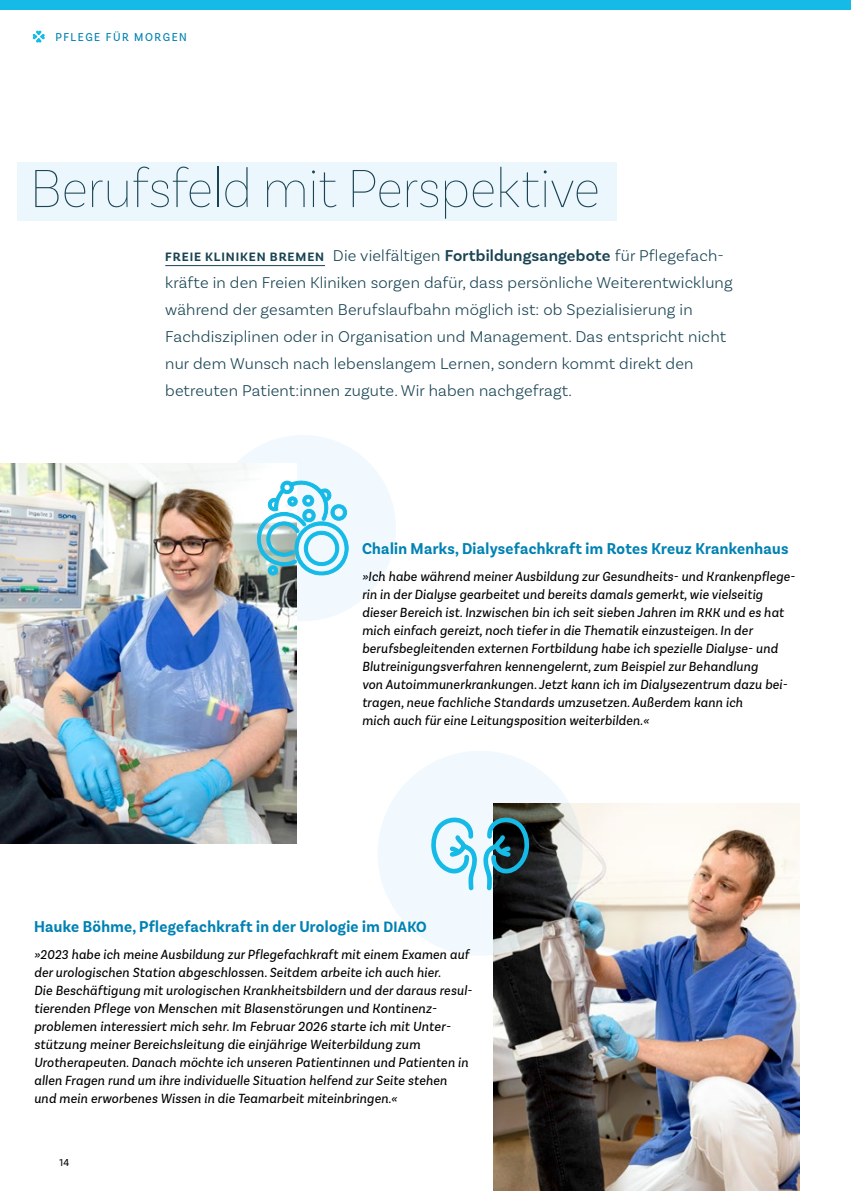
<style>
.page{position:relative;width:851px;height:1191px;background:#fff}
.page>*{position:absolute;margin:0;border:0;box-sizing:border-box;transform-origin:0 0}
.t1{font:100 57px "Basic Sans Narrow";letter-spacing:-.015em;color:#194453}
.t2{font:300 16.5px/27px "Basic Sans";letter-spacing:.01em;color:#194453}
.t3{font:700 16.5px "Basic Sans Narrow";letter-spacing:.02em;color:#0082b3}
.t4{font:italic 13.95px/18px "Basic Sans Narrow";letter-spacing:.02em;color:#000}
.t5{font:12px "Basic Sans Narrow";letter-spacing:.13em;color:#0082b3}
.t6{font:10.5px "Basic Sans Narrow";color:#000}
.s1{font-weight:700;font-size:12.75px}
.s2{font-weight:600}
.s3{font-size:13.5px}
.s4{font-size:15.75px}
</style>
<div class="page">
<img style="left:493px;top:804px;width:306px;height:387px">
<div style="left:209px;top:435px;width:187px;height:186px;background:#f1f9fe;border-radius:50%"></div>
<svg style="left:377px;top:750px;width:205px;height:205px;fill:#f1f9fe"></svg>
<div style="left:17px;top:162px;width:600px;height:58px;background:#ecf7fd"></div>
<div style="left:0;top:0;width:850px;height:9px;background:#16bae7"></div>
<img style="left:0;top:463px;width:296px;height:381px">
<svg style="left:33px;top:30px;width:12px;height:13px"></svg>
<hr style="left:165px;top:265px;width:160px;height:1px;background:#194453">
<svg style="left:430px;top:817px;width:47px;height:73px"></svg>
<svg style="left:483px;top:817px;width:46px;height:73px;background:#32626f"></svg>
<svg style="left:247px;top:478px;width:102px;height:106px"></svg>
<p class="t5" style="left:55px;top:30px;width:133px">PFLEGE FÜR MORGEN</p>
<h1 class="t1" style="left:30px;top:159px;width:572px">Berufsfeld mit Perspektive</h1>
<p class="t2" style="left:165px;top:242px;width:569px"><span class="s1">FREIE KLINIKEN BREMEN</span> Die vielfältigen <span class="s2">Fortbildungsangebote</span> für Pflegefach&shy;kräfte in den Freien Kliniken sorgen dafür, dass persönliche Weiterentwicklung während der gesamten Berufslaufbahn möglich ist: ob Spezialisierung in Fachdisziplinen oder in Organisation und Management. Das entspricht nicht nur dem Wunsch nach lebenslangem Lernen, sondern kommt direkt den betreuten Patient:innen zugute. Wir haben nachgefragt.</p>
<p class="t3" style="left:362px;top:539px;width:428px">Chalin Marks, Dialysefachkraft im Rotes Kreuz Krankenhaus</p>
<p class="t4" style="left:362px;top:567px;width:434px">»Ich habe während meiner Ausbildung zur Gesundheits- und Krankenpflege&shy;rin in der Dialyse gearbeitet und bereits damals gemerkt, wie vielseitig dieser Bereich ist. Inzwischen bin ich seit sieben Jahren im <span class="s3">RKK</span> und es hat mich einfach gereizt, noch tiefer in die Thematik einzusteigen. In der berufsbegleitenden externen Fortbildung habe ich spezielle Dialyse- und Blutreinigungsverfahren kennengelernt, zum Beispiel zur Behandlung<br>von Autoimmunerkrankungen. Jetzt kann ich im Dialysezentrum dazu bei&shy;tragen, neue fachliche Standards umzusetzen. Außerdem kann ich<br>mich auch für eine Leitungsposition weiterbilden.«</p>
<p class="t3" style="left:34px;top:917px;width:394px">Hauke Böhme, Pflegefachkraft in der Urologie im <span class="s4">DIAKO</span></p>
<p class="t4" style="left:34px;top:945px;width:439px">»<span class="s3">2023</span> habe ich meine Ausbildung zur Pflegefachkraft mit einem Examen auf der urologischen Station abgeschlossen. Seitdem arbeite ich auch hier.<br>Die Beschäftigung mit urologischen Krankheitsbildern und der daraus resul&shy;tierenden Pflege von Menschen mit Blasenstörungen und Kontinenz&shy;problemen interessiert mich sehr. Im Februar 2<span class="s3">026</span> starte ich mit Unter&shy;stützung meiner Bereichsleitung die einjährige Weiterbildung zum Urotherapeuten. Danach möchte ich unseren Patientinnen und Patienten in allen Fragen rund um ihre individuelle Situation helfend zur Seite stehen und mein erworbenes Wissen in die Teamarbeit miteinbringen.«</p>
<p class="t6" style="left:60px;top:1156px;width:11px">14</p>
</div>
